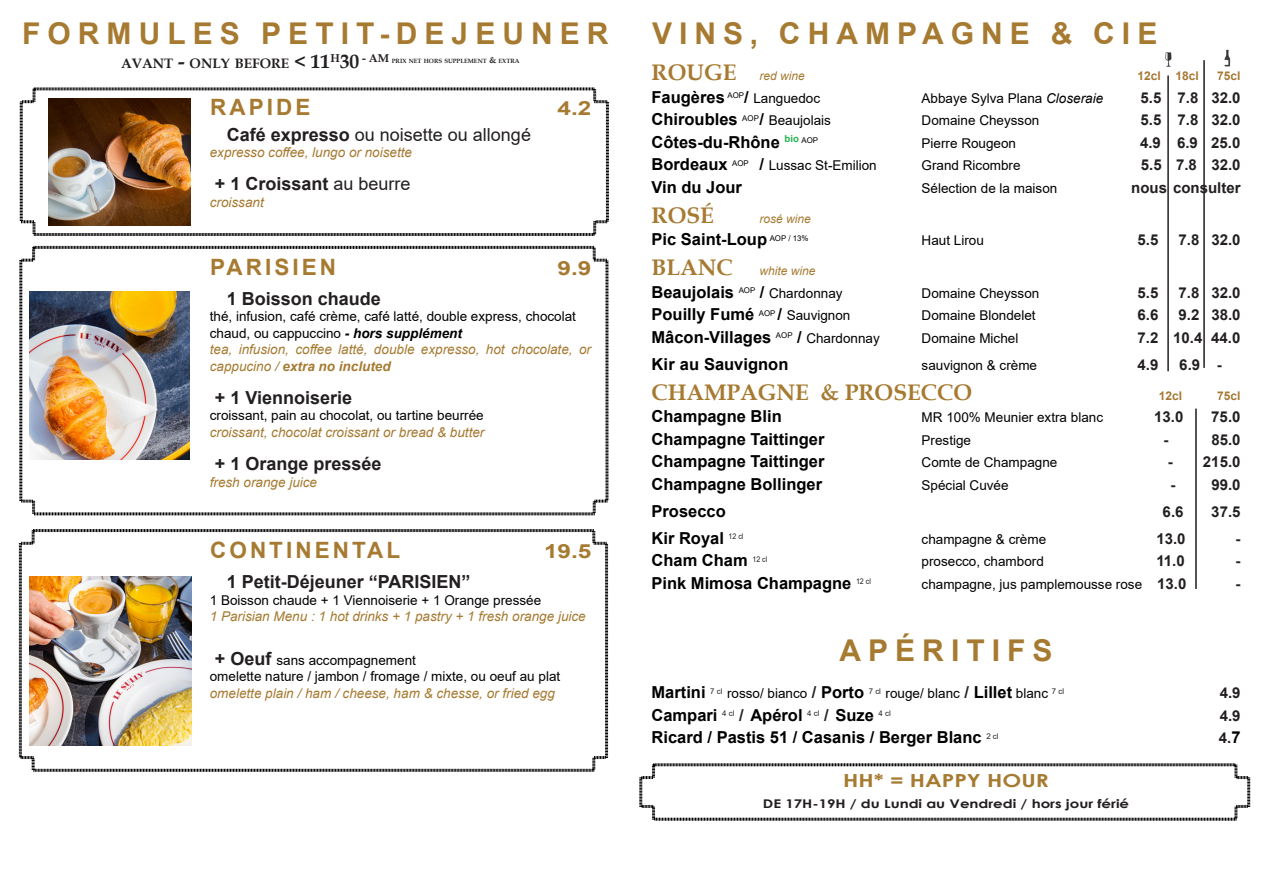
<style>
.page{position:relative;width:1263px;height:893px;background:#fff}
.page>*{position:absolute;margin:0;border:0;box-sizing:border-box;transform-origin:0 0}
.t1{font:700 30px "Arial";letter-spacing:.235em;color:#a67a31}
.t2{font:700 22.5px "Arial";letter-spacing:.135em;color:#a67a31}
.t3{font:700 22.5px "Book Antiqua";color:#a67a31}
.t4{font:700 19.5px "Arial";color:#a67a31;scale:1.25 1}
.t5{font:700 18px "Arial";color:#231f20}
.t6{font:18px "Arial";color:#231f20}
.t7{font:700 18px "Century Gothic";color:#a67a31;scale:1.25 1}
.t8{font:700 16.5px "Arial";color:#000}
.t9{font:700 15px "Arial";color:#231f20}
.t10{font:13.5px/16.5px "Arial";color:#000}
.t11{font:italic 13.5px/16.5px "Arial";color:#a67a31}
.t12{font:700 12px "Century Gothic";color:#231f20;scale:1.25 1}
.t13{font:italic 12px "Arial";color:#a67a31}
.t14{font:700 12px "Arial";color:#a67832}
.t15{font:700 6.15px "Book Antiqua";color:#231f20}
.s1{font-size:13.65px}
.s2{font-size:19.5px}
.s3{font-size:8.7px}
.s4{font-weight:700}
.s5{font-weight:400}
.s6{font-weight:700;font-style:italic}
.s7{font-weight:700;font-size:18px;color:#231f20}
.s8{font-family:"Book Antiqua";font-weight:700;font-style:normal;font-size:22.5px}
.s9{font-weight:400;font-size:13.5px}
.s10{font-style:italic}
.s11{font-weight:700;font-size:16.5px}
.s12{font-weight:700;font-size:15px;color:#231f20}
.s13{font-weight:700;font-size:16.5px;color:#231f20}
.s14{color:#231f20}
.s15{font-size:16.5px;color:#000}
</style>
<div class="page">
<svg style="left:18px;top:529px;width:591px;height:243px"></svg>
<svg style="left:19px;top:245px;width:590px;height:271px"></svg>
<svg style="left:19px;top:87px;width:590px;height:149px"></svg>
<img style="left:48px;top:98px;width:143px;height:128px">
<img style="left:1224px;top:49px;width:7px;height:18px">
<hr style="left:1168px;top:76px;width:1px;height:295px;background:#231f20">
<hr style="left:1204px;top:60px;width:1px;height:308px;background:#231f20">
<img style="left:1165px;top:52px;width:7px;height:14px">
<svg style="left:639px;top:763px;width:612px;height:58px"></svg>
<hr style="left:1196px;top:409px;width:1px;height:180px;background:#231f20">
<hr style="left:1195px;top:409px;width:1px;height:180px;background:#231f20">
<img style="left:30px;top:291px;width:160px;height:168px">
<img style="left:30px;top:576px;width:161px;height:169px">
<p class="t1" style="left:22px;top:12px;width:588px">FORMULES PETIT-DEJEUNER</p>
<p class="t15" style="left:121px;top:57px;width:400px"><span class="s1">AVANT</span> <span class="s2">-</span> <span class="s1">ONLY BEFORE</span> <span class="s2">&lt; 11</span><sup>H</sup><span class="s2">30</span> <sup>-</sup> <sup>AM</sup> PRIX NET HORS SUPPLEMENT <span class="s3">&amp;</span> EXTRA</p>
<p class="t2" style="left:210px;top:91px;width:102px">RAPIDE</p>
<p class="t4" style="left:558px;top:95px;width:29px">4.2</p>
<p class="t6" style="left:227px;top:122px;width:306px"><span class="s4">Café expresso</span> ou noisette ou allongé</p>
<p class="t11" style="left:210px;top:144px;width:204px">expresso coffee, lungo or noisette</p>
<p class="t5" style="left:215px;top:171px;width:197px">+ 1 Croissant <span class="s5">au beurre</span></p>
<p class="t11" style="left:210px;top:194px;width:56px">croissant</p>
<p class="t2" style="left:210px;top:251px;width:127px">PARISIEN</p>
<p class="t4" style="left:558px;top:254px;width:29px">9.9</p>
<p class="t5" style="left:227px;top:286px;width:156px">1 Boisson chaude</p>
<p class="t10" style="left:210px;top:308px;width:368px">thé, infusion, café crème, café latté, double express, chocolat chaud, ou cappuccino <span class="s6">- hors supplément</span></p>
<p class="t11" style="left:210px;top:342px;width:383px">tea, infusion, coffee latté, double expresso, hot chocolate, or cappucino / <span class="s4">extra no incluted</span></p>
<p class="t5" style="left:215px;top:385px;width:139px">+ 1 Viennoiserie</p>
<p class="t10" style="left:210px;top:407px;width:275px">croissant, pain au chocolat, ou tartine beurrée</p>
<p class="t11" style="left:210px;top:424px;width:276px">croissant, chocolat croissant or bread &amp; butter</p>
<p class="t5" style="left:215px;top:451px;width:168px">+ 1 Orange pressée</p>
<p class="t11" style="left:210px;top:474px;width:109px">fresh orange juice</p>
<p class="t2" style="left:210px;top:534px;width:191px">CONTINENTAL</p>
<p class="t4" style="left:544px;top:538px;width:39px">19.5</p>
<p class="t5" style="left:227px;top:569px;width:245px">1 Petit-Déjeuner “PARISIEN”</p>
<p class="t10" style="left:210px;top:592px;width:333px">1 Boisson chaude + 1 Viennoiserie + 1 Orange pressée</p>
<p class="t11" style="left:210px;top:608px;width:377px">1 Parisian Menu : 1 hot drinks + 1 pastry + 1 fresh orange juice</p>
<p class="t10" style="left:215px;top:652px;width:203px"><span class="s7">+ Oeuf</span> sans accompagnement</p>
<p class="t10" style="left:210px;top:668px;width:352px">omelette nature / jambon / fromage / mixte, ou oeuf au plat</p>
<p class="t11" style="left:210px;top:685px;width:347px">omelette plain / ham / cheese, ham &amp; chesse, or fried egg</p>
<p class="t1" style="left:652px;top:12px;width:507px">VINS, CHAMPAGNE &amp; CIE</p>
<p class="t13" style="left:651px;top:68px;width:155px"><span class="s8">ROUGE</span> red wine</p>
<p class="t14" style="left:1137px;top:67px;width:104px">12cl 18cl 75cl</p>
<p class="t8" style="left:651px;top:85px;width:170px">Faugères <sup>AOP</sup>/ <span class="s9">Languedoc</span></p>
<p class="t10" style="left:921px;top:89px;width:183px">Abbaye Sylva Plana <span class="s10">Closeraie</span></p>
<p class="t9" style="left:1140px;top:87px;width:101px">5.5 7.8 32.0</p>
<p class="t8" style="left:651px;top:108px;width:181px">Chiroubles <sup>AOP</sup>/ <span class="s9">Beaujolais</span></p>
<p class="t10" style="left:921px;top:112px;width:119px">Domaine Cheysson</p>
<p class="t9" style="left:1140px;top:109px;width:101px">5.5 7.8 32.0</p>
<p class="t8" style="left:651px;top:130px;width:168px">Côtes-du-Rhône <sup>bio</sup> <sup>AOP</sup></p>
<p class="t10" style="left:921px;top:134px;width:96px">Pierre Rougeon</p>
<p class="t9" style="left:1140px;top:132px;width:102px">4.9 6.9 25.0</p>
<p class="t10" style="left:651px;top:157px;width:227px"><span class="s11">Bordeaux</span> <sup>AOP</sup> <span class="s11">/</span> Lussac St-Emilion</p>
<p class="t10" style="left:921px;top:157px;width:101px">Grand Ricombre</p>
<p class="t9" style="left:1141px;top:154px;width:101px">5.5 7.8 32.0</p>
<p class="t8" style="left:651px;top:175px;width:92px">Vin du Jour</p>
<p class="t10" style="left:921px;top:179px;width:137px">Sélection de la maison</p>
<p class="t9" style="left:1131px;top:177px;width:111px">nous consulter</p>
<p class="t3" style="left:651px;top:200px;width:64px">ROSÉ</p>
<p class="t13" style="left:759px;top:211px;width:53px">rosé wine</p>
<p class="t8" style="left:651px;top:228px;width:158px">Pic Saint-Loup <sup>AOP</sup> <sup>/</sup> <sup>13%</sup></p>
<p class="t10" style="left:921px;top:232px;width:64px">Haut Lirou</p>
<p class="t9" style="left:1137px;top:229px;width:22px">5.5</p>
<p class="t9" style="left:1178px;top:229px;width:64px">7.8 32.0</p>
<p class="t13" style="left:651px;top:263px;width:166px"><span class="s8">BLANC</span> white wine</p>
<p class="t8" style="left:651px;top:280px;width:193px">Beaujolais <sup>AOP</sup> / <span class="s9">Chardonnay</span></p>
<p class="t10" style="left:921px;top:284px;width:119px">Domaine Cheysson</p>
<p class="t9" style="left:1137px;top:282px;width:22px">5.5</p>
<p class="t9" style="left:1178px;top:282px;width:64px">7.8 32.0</p>
<p class="t8" style="left:651px;top:303px;width:200px">Pouilly Fumé <sup>AOP</sup> / <span class="s9">Sauvignon</span></p>
<p class="t10" style="left:921px;top:307px;width:116px">Domaine Blondelet</p>
<p class="t9" style="left:1137px;top:304px;width:22px">6.6</p>
<p class="t9" style="left:1178px;top:304px;width:64px">9.2 38.0</p>
<p class="t8" style="left:651px;top:325px;width:230px">Mâcon-Villages <sup>AOP</sup> / <span class="s9">Chardonnay</span></p>
<p class="t10" style="left:921px;top:329px;width:98px">Domaine Michel</p>
<p class="t9" style="left:1137px;top:327px;width:104px">7.2 10.4 44.0</p>
<p class="t8" style="left:651px;top:352px;width:138px">Kir au Sauvignon</p>
<p class="t10" style="left:921px;top:356px;width:117px">sauvignon &amp; crème</p>
<p class="t9" style="left:1137px;top:354px;width:22px">4.9</p>
<p class="t9" style="left:1179px;top:354px;width:44px">6.9 -</p>
<p class="t3" style="left:651px;top:377px;width:322px">CHAMPAGNE &amp; PROSECCO</p>
<p class="t14" style="left:1159px;top:387px;width:25px">12cl</p>
<p class="t14" style="left:1217px;top:387px;width:25px">75cl</p>
<p class="t8" style="left:651px;top:405px;width:132px">Champagne Blin</p>
<p class="t10" style="left:921px;top:409px;width:183px">MR 100% Meunier extra blanc</p>
<p class="t9" style="left:1154px;top:406px;width:31px">13.0</p>
<p class="t9" style="left:1211px;top:406px;width:31px">75.0</p>
<p class="t8" style="left:651px;top:427px;width:174px">Champagne Taittinger</p>
<p class="t10" style="left:921px;top:431px;width:51px">Prestige</p>
<p class="t9" style="left:1163px;top:429px;width:6px">-</p>
<p class="t9" style="left:1211px;top:429px;width:31px">85.0</p>
<p class="t8" style="left:651px;top:450px;width:174px">Champagne Taittinger</p>
<p class="t10" style="left:921px;top:454px;width:137px">Comte de Champagne</p>
<p class="t9" style="left:1168px;top:451px;width:74px">- 215.0</p>
<p class="t8" style="left:651px;top:472px;width:172px">Champagne Bollinger</p>
<p class="t10" style="left:921px;top:476px;width:89px">Spécial Cuvée</p>
<p class="t9" style="left:1170px;top:474px;width:72px">- 99.0</p>
<p class="t8" style="left:651px;top:499px;width:76px">Prosecco</p>
<p class="t9" style="left:1163px;top:501px;width:22px">6.6</p>
<p class="t9" style="left:1211px;top:501px;width:31px">37.5</p>
<p class="t8" style="left:651px;top:526px;width:93px">Kir Royal <sup>12</sup> <sup>cl</sup></p>
<p class="t10" style="left:921px;top:530px;width:126px">champagne &amp; crème</p>
<p class="t9" style="left:1156px;top:528px;width:31px">13.0</p>
<p class="t9" style="left:1235px;top:528px;width:6px">-</p>
<p class="t8" style="left:651px;top:549px;width:117px">Cham Cham <sup>12</sup> <sup>cl</sup></p>
<p class="t10" style="left:921px;top:553px;width:124px">prosecco, chambord</p>
<p class="t9" style="left:1156px;top:550px;width:30px">11.0</p>
<p class="t9" style="left:1235px;top:550px;width:6px">-</p>
<p class="t8" style="left:651px;top:571px;width:221px">Pink Mimosa Champagne <sup>12</sup> <sup>cl</sup></p>
<p class="t10" style="left:921px;top:575px;width:266px">champagne, jus pamplemousse rose <span class="s12">13.0</span></p>
<p class="t9" style="left:1235px;top:573px;width:6px">-</p>
<p class="t1" style="left:839px;top:629px;width:215px">APÉRITIFS</p>
<p class="t10" style="left:651px;top:685px;width:414px"><span class="s11">Martini</span> <sup>7</sup> <sup>cl</sup> rosso/ bianco <span class="s13">/</span> <span class="s11">Porto</span> <sup>7</sup> <sup>cl</sup> rouge/ blanc <span class="s13">/</span> <span class="s11">Lillet</span> blanc <sup>7</sup> <sup>cl</sup></p>
<p class="t9" style="left:1220px;top:682px;width:22px">4.9</p>
<p class="t8" style="left:651px;top:703px;width:241px">Campari <sup>4</sup> <sup>cl</sup> <span class="s14">/</span> Apérol <sup>4</sup> <sup>cl</sup> <span class="s14">/</span> Suze <sup>4</sup> <sup>cl</sup></p>
<p class="t9" style="left:1220px;top:705px;width:22px">4.9</p>
<p class="t8" style="left:651px;top:726px;width:348px">Ricard / Pastis 51 / Casanis / Berger Blanc <sup>2</sup> <sup>cl</sup></p>
<p class="t9" style="left:1219px;top:727px;width:23px">4.<span class="s15">7</span></p>
<p class="t7" style="left:843px;top:766px;width:166px">HH* = HAPPY HOUR</p>
<p class="t12" style="left:763px;top:794px;width:295px">DE 17H-19H / du Lundi au Vendredi / hors jour férié</p>
</div>
